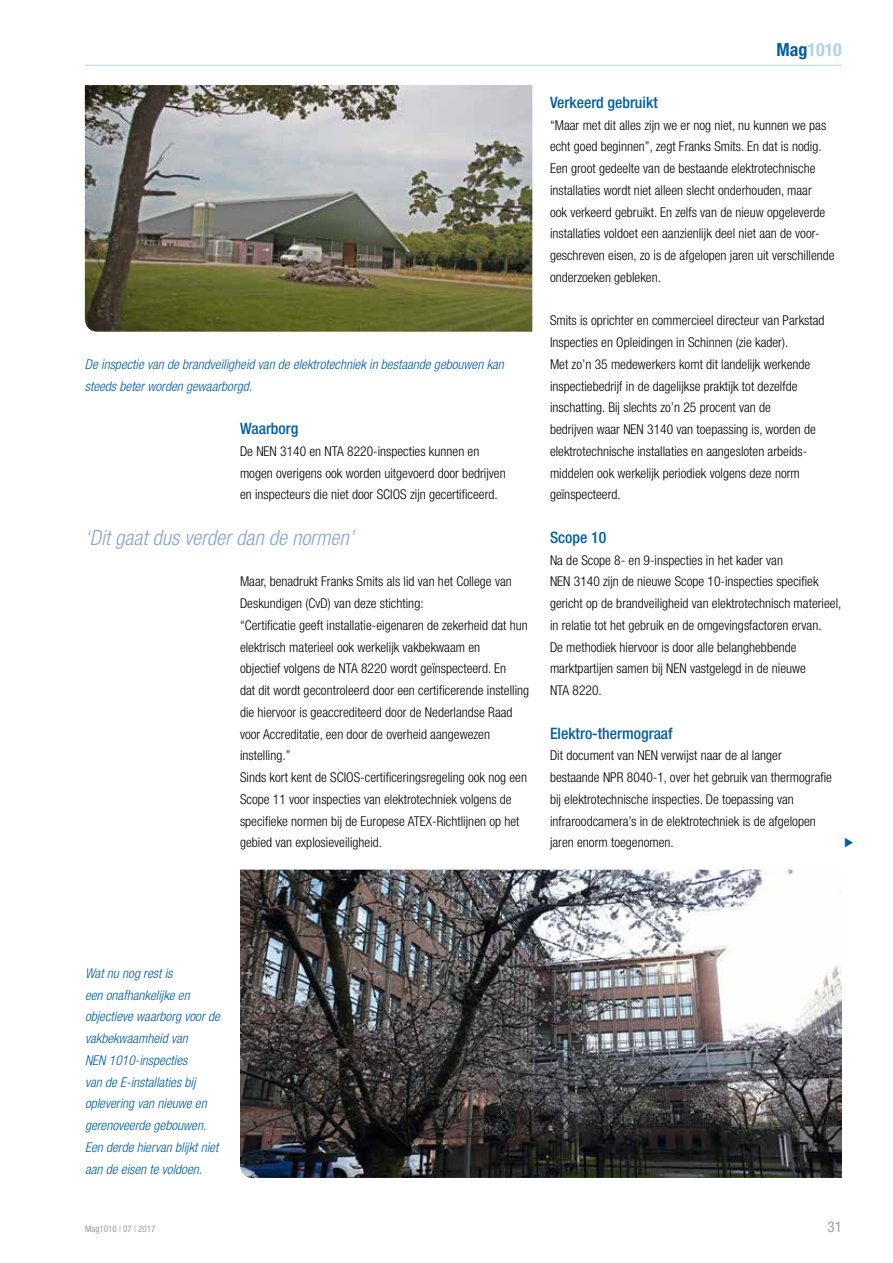
<style>
.page{position:relative;width:893px;height:1263px;background:#fff}
.page>*{position:absolute;margin:0;border:0;box-sizing:border-box;transform-origin:0 0}
.t1{font:italic 300 condensed 21px "Helvetica Neue";color:#89a5d0}
.t2{font:700 condensed 18px "Helvetica Neue";color:#b0d2ec}
.t3{font:500 condensed 15.75px "Helvetica Neue";color:#005da4}
.t4{font:condensed 15px "Helvetica Neue";color:#9c9e9f}
.t5{font:300 condensed 13.5px/21.8px "Helvetica Neue";color:#000}
.t6{font:italic 300 condensed 13.5px/21.8px "Helvetica Neue";color:#005da4}
.t7{font:condensed 9px "Helvetica Neue";color:#9c9e9f}
.s1{color:#005da4}
</style>
<div class="page">
<hr style="left:85px;top:65px;width:757px;height:1px;background:#b0d2ec">
<img style="left:85px;top:85px;width:447px;height:247px">
<img style="left:240px;top:870px;width:602px;height:308px">
<p class="t6" style="left:85px;top:353px;width:421px">De inspectie van de brandveiligheid van de elektrotechniek in bestaande gebouwen kan steeds beter worden gewaarborgd.</p>
<p class="t3" style="left:240px;top:419px;width:60px">Waarborg</p>
<p class="t5" style="left:240px;top:440px;width:267px">De NEN 3140 en NTA 8220-inspecties kunnen en mogen overigens ook worden uitgevoerd door bedrijven en inspecteurs die niet door SCIOS zijn gecertificeerd.</p>
<h1 class="t1" style="left:85px;top:526px;width:271px">‘Dit gaat dus verder dan de normen’</h1>
<p class="t5" style="left:240px;top:571px;width:291px">Maar, benadrukt Franks Smits als lid van het College van Deskundigen (CvD) van deze stichting:<br>“Certificatie geeft installatie-eigenaren de zekerheid dat hun elektrisch materieel ook werkelijk vakbekwaam en<br>objectief volgens de NTA 8220 wordt geïnspecteerd. En<br>dat dit wordt gecontroleerd door een certificerende instelling die hiervoor is geaccrediteerd door de Nederlandse Raad voor Accreditatie, een door de overheid aangewezen instelling.”<br>Sinds kort kent de SCIOS-certificeringsregeling ook nog een Scope 11 voor inspecties van elektrotechniek volgens de specifieke normen bij de Europese ATEX-Richtlijnen op het gebied van explosieveiligheid.</p>
<h2 class="t2" style="left:776px;top:39px;width:67px"><span class="s1">Mag</span>1010</h2>
<p class="t3" style="left:550px;top:93px;width:109px">Verkeerd gebruikt</p>
<p class="t5" style="left:550px;top:114px;width:286px">“Maar met dit alles zijn we er nog niet, nu kunnen we pas echt goed beginnen”, zegt Franks Smits. En dat is nodig.<br>Een groot gedeelte van de bestaande elektrotechnische installaties wordt niet alleen slecht onderhouden, maar<br>ook verkeerd gebruikt. En zelfs van de nieuw opgeleverde installaties voldoet een aanzienlijk deel niet aan de voor&shy;geschreven eisen, zo is de afgelopen jaren uit verschillende onderzoeken gebleken.</p>
<p class="t5" style="left:550px;top:310px;width:276px">Smits is oprichter en commercieel directeur van Parkstad Inspecties en Opleidingen in Schinnen (zie kader).<br>Met zo’n 35 medewerkers komt dit landelijk werkende inspectiebedrijf in de dagelijkse praktijk tot dezelfde inschatting. Bij slechts zo’n 25 procent van de<br>bedrijven waar NEN 3140 van toepassing is, worden de elektrotechnische installaties en aangesloten arbeids&shy;middelen ook werkelijk periodiek volgens deze norm geïnspecteerd.</p>
<p class="t3" style="left:550px;top:528px;width:58px">Scope 10</p>
<p class="t5" style="left:550px;top:549px;width:293px">Na de Scope 8- en 9-inspecties in het kader van<br>NEN 3140 zijn de nieuwe Scope 10-inspecties specifiek gericht op de brandveiligheid van elektrotechnisch materieel, in relatie tot het gebruik en de omgevingsfactoren ervan.<br>De methodiek hiervoor is door alle belanghebbende marktpartijen samen bij NEN vastgelegd in de nieuwe<br>NTA 8220.</p>
<p class="t3" style="left:550px;top:724px;width:124px">Elektro-thermograaf</p>
<p class="t5" style="left:550px;top:745px;width:283px">Dit document van NEN verwijst naar de al langer bestaande NPR 8040-1, over het gebruik van thermografie bij elektrotechnische inspecties. De toepassing van infraroodcamera’s in de elektrotechniek is de afgelopen jaren enorm toegenomen.</p>
<p class="t6" style="left:85px;top:962px;width:136px">Wat nu nog rest is<br>een onafhankelijke en objectieve waarborg voor de vakbekwaamheid van<br>NEN 1010-inspecties<br>van de E-installaties bij oplevering van nieuwe en gerenoveerde gebouwen.<br>Een derde hiervan blijkt niet aan de eisen te voldoen.</p>
<p class="t7" style="left:85px;top:1224px;width:72px">Mag1010 | 07 | 2017</p>
<p class="t4" style="left:827px;top:1218px;width:16px">31</p>
</div>
